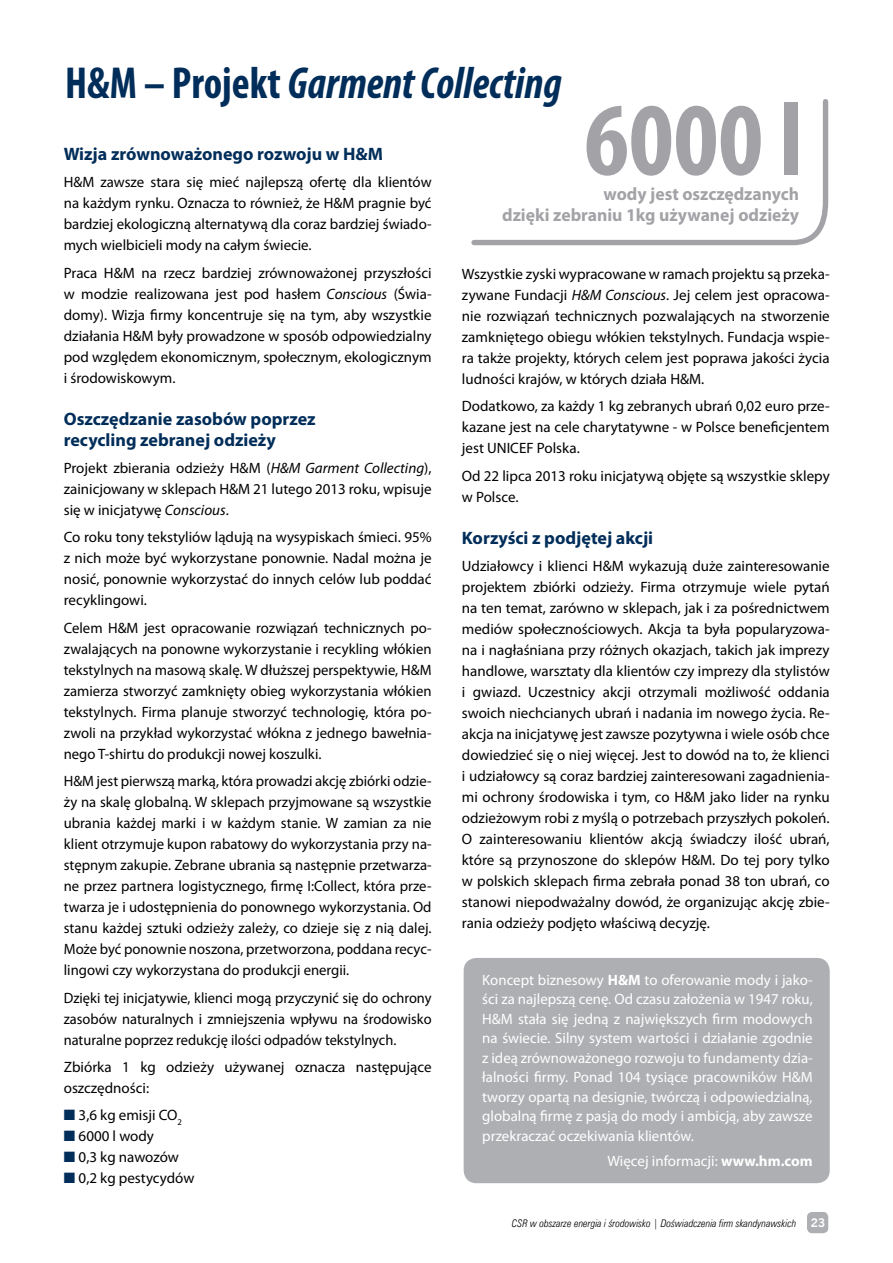
<style>
.page{position:relative;width:893px;height:1263px;background:#fff}
.page>*{position:absolute;margin:0;border:0;box-sizing:border-box;transform-origin:0 0}
.t1{font:700 condensed 105px "Myriad Pro";color:#a3a3a7}
.t2{font:italic 700 condensed 45px "Myriad Pro";color:#002d59;scale:.95 1}
.t3{font:700 18px/21px "Myriad Pro";color:#002d59}
.t4{font:700 18px/21px "Myriad Pro";color:#a3a3a7;text-align:right}
.t5{font:15px/21px "Myriad Pro";color:#000;text-align:justify}
.t6{font:15px/19.5px "Myriad Pro";color:#fff;text-align:justify}
.t7{font:15px/21px "Myriad Pro";color:#000;text-align:justify;scale:.96 1}
.t8{font:10.5px "Zurich Lt Cn EU Italic";color:#000}
.s1{font-style:normal}
.s2{font-style:italic}
.s3{color:#002d59}
.s4{font-weight:700}
.s5{font-family:"News Goth EU Bold";font-size:12px;color:#fff}
</style>
<div class="page">
<div style="left:807px;top:1212px;width:21px;height:21px;background:#aeafb2;border-radius:5px"></div>
<div style="left:464px;top:958px;width:366px;height:225px;background:#aeafb2;border-radius:13px"></div>
<svg style="left:471px;top:99px;width:358px;height:147px"></svg>
<h2 class="t2" style="left:65px;top:55px;width:524px"><span class="s1">H&amp;M – Projekt</span> Garment Collecting</h2>
<h1 class="t1" style="left:584px;top:74px;width:221px">6000 l</h1>
<p class="t4" style="left:502px;top:183px;width:298px">wody jest oszczędzanych<br>dzięki zebraniu 1kg używanej odzieży</p>
<p class="t3" style="left:64px;top:143px;width:321px">Wizja zrównoważonego rozwoju w H&amp;M</p>
<p class="t5" style="left:64px;top:171px;width:369px">H&amp;M zawsze stara się mieć najlepszą ofertę dla klientów na każdym rynku. Oznacza to również, że H&amp;M pragnie być bardziej ekologiczną alternatywą dla coraz bardziej świado&shy;mych wielbicieli mody na całym świecie.</p>
<p class="t5" style="left:64px;top:262px;width:369px">Praca H&amp;M na rzecz bardziej zrównoważonej przyszłości w modzie realizowana jest pod hasłem <span class="s2">Conscious</span> (Świa&shy;domy). Wizja firmy koncentruje się na tym, aby wszystkie działania H&amp;M były prowadzone w sposób odpowiedzialny pod względem ekonomicznym, społecznym, ekologicznym i środowiskowym.</p>
<p class="t3" style="left:64px;top:407px;width:253px">Oszczędzanie zasobów poprzez recycling zebranej odzieży</p>
<p class="t5" style="left:64px;top:457px;width:369px">Projekt zbierania odzieży H&amp;M (<span class="s2">H&amp;M Garment Collecting</span>), zainicjowany w sklepach H&amp;M 21 lutego 2013 roku, wpisuje się w inicjatywę <span class="s2">Conscious</span>.</p>
<p class="t5" style="left:64px;top:527px;width:369px">Co roku tony tekstyliów lądują na wysypiskach śmieci. 95% z nich może być wykorzystane ponownie. Nadal można je nosić, ponownie wykorzystać do innych celów lub poddać recyklingowi.</p>
<p class="t5" style="left:64px;top:617px;width:369px">Celem H&amp;M jest opracowanie rozwiązań technicznych po&shy;zwalających na ponowne wykorzystanie i recykling włókien tekstylnych na masową skalę. W dłuższej perspektywie, H&amp;M zamierza stworzyć zamknięty obieg wykorzystania włókien tekstylnych. Firma planuje stworzyć technologię, która po&shy;zwoli na przykład wykorzystać włókna z jednego bawełnia&shy;nego T-shirtu do produkcji nowej koszulki.</p>
<p class="t5" style="left:64px;top:770px;width:369px">H&amp;M jest pierwszą marką, która prowadzi akcję zbiórki odzie&shy;ży na skalę globalną. W sklepach przyjmowane są wszystkie ubrania każdej marki i w każdym stanie. W zamian za nie klient otrzymuje kupon rabatowy do wykorzystania przy na&shy;stępnym zakupie. Zebrane ubrania są następnie przetwarza&shy;ne przez partnera logistycznego, firmę I:Collect, która prze&shy;twarza je i udostępnienia do ponownego wykorzystania. Od stanu każdej sztuki odzieży zależy, co dzieje się z nią dalej.<br>Może być ponownie noszona, przetworzona, poddana recyc&shy;lingowi czy wykorzystana do produkcji energii.</p>
<p class="t7" style="left:64px;top:987px;width:385px">Dzięki tej inicjatywie, klienci mogą przyczynić się do ochrony zasobów naturalnych i zmniejszenia wpływu na środowisko naturalne poprzez redukcję ilości odpadów tekstylnych.</p>
<p class="t5" style="left:64px;top:1056px;width:369px">Zbiórka 1 kg odzieży używanej oznacza następujące oszczędności:</p>
<p class="t5" style="left:64px;top:1104px;width:120px"><span class="s3">■</span> 3,6 kg emisji CO<sub>2</sub></p>
<p class="t5" style="left:64px;top:1125px;width:92px"><span class="s3">■</span> 6000 l wody</p>
<p class="t5" style="left:64px;top:1146px;width:117px"><span class="s3">■</span> 0,3 kg nawozów</p>
<p class="t5" style="left:64px;top:1167px;width:132px"><span class="s3">■</span> 0,2 kg pestycydów</p>
<p class="t5" style="left:462px;top:263px;width:369px">Wszystkie zyski wypracowane w ramach projektu są przeka&shy;zywane Fundacji <span class="s2">H&amp;M Conscious</span>. Jej celem jest opracowa&shy;nie rozwiązań technicznych pozwalających na stworzenie zamkniętego obiegu włókien tekstylnych. Fundacja wspie&shy;ra także projekty, których celem jest poprawa jakości życia ludności krajów, w których działa H&amp;M.</p>
<p class="t5" style="left:462px;top:395px;width:369px">Dodatkowo, za każdy 1 kg zebranych ubrań 0,02 euro prze&shy;kazane jest na cele charytatywne - w Polsce beneficjentem jest UNICEF Polska.</p>
<p class="t5" style="left:462px;top:465px;width:369px">Od 22 lipca 2013 roku inicjatywą objęte są wszystkie sklepy w Polsce.</p>
<p class="t3" style="left:462px;top:526px;width:193px">Korzyści z podjętej akcji</p>
<p class="t5" style="left:462px;top:555px;width:369px">Udziałowcy i klienci H&amp;M wykazują duże zainteresowanie projektem zbiórki odzieży. Firma otrzymuje wiele pytań na ten temat, zarówno w sklepach, jak i za pośrednictwem mediów społecznościowych. Akcja ta była popularyzowa&shy;na i nagłaśniana przy różnych okazjach, takich jak imprezy handlowe, warsztaty dla klientów czy imprezy dla stylistów i gwiazd. Uczestnicy akcji otrzymali możliwość oddania swoich niechcianych ubrań i nadania im nowego życia. Re&shy;akcja na inicjatywę jest zawsze pozytywna i wiele osób chce dowiedzieć się o niej więcej. Jest to dowód na to, że klienci i udziałowcy są coraz bardziej zainteresowani zagadnienia&shy;mi ochrony środowiska i tym, co H&amp;M jako lider na rynku odzieżowym robi z myślą o potrzebach przyszłych pokoleń.<br>O zainteresowaniu klientów akcją świadczy ilość ubrań, które są przynoszone do sklepów H&amp;M. Do tej pory tylko w polskich sklepach firma zebrała ponad 38 ton ubrań, co stanowi niepodważalny dowód, że organizując akcję zbie&shy;rania odzieży podjęto właściwą decyzję.</p>
<p class="t6" style="left:482px;top:969px;width:332px">Koncept biznesowy <span class="s4">H&amp;M</span> to oferowanie mody i jako&shy;ści za najlepszą cenę. Od czasu założenia w 1947 roku, H&amp;M stała się jedną z największych firm modowych na świecie. Silny system wartości i działanie zgodnie z ideą zrównoważonego rozwoju to fundamenty dzia&shy;łalności firmy. Ponad 104 tysiące pracowników H&amp;M tworzy opartą na designie, twórczą i odpowiedzialną, globalną firmę z pasją do mody i ambicją, aby zawsze przekraczać oczekiwania klientów.</p>
<p class="t6" style="left:607px;top:1151px;width:207px">Więcej informacji: <span class="s4">www.hm.com</span></p>
<p class="t8" style="left:512px;top:1217px;width:315px">CSR w obszarze energia i środowisko | Doświadczenia firm skandynawskich <span class="s5">23</span></p>
</div>
